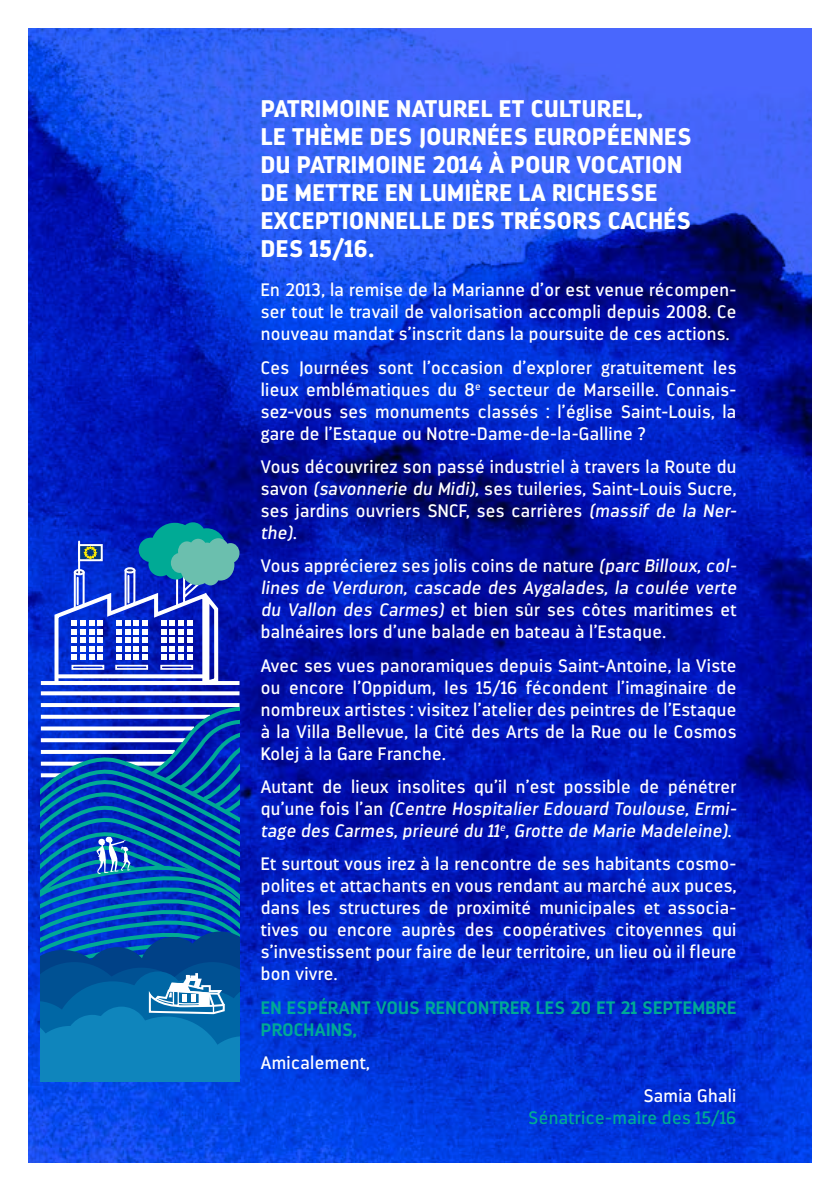
<style>
.page{position:relative;width:840px;height:1191px;background:#fff}
.page>*{position:absolute;margin:0;border:0;box-sizing:border-box;transform-origin:0 0}
.t1{font:900 24px/28px "Darwin";letter-spacing:.02em;color:#fff}
.t2{font:18px/22px "Darwin";letter-spacing:.02em;color:#fff;text-align:justify}
.t3{font:italic 18px/22px "Darwin";letter-spacing:.02em;color:#fff;text-align:justify}
.t4{font:700 18px/22px "Darwin";letter-spacing:.02em;color:#00aa95}
.t5{font:18px "Darwin";letter-spacing:.02em;color:#00aa95}
.s1{font-style:italic}
.s2{font-style:normal}
</style>
<div class="page">
<img style="left:28px;top:28px;width:783px;height:1134px">
<svg style="left:41px;top:691px;width:198px;height:4px"></svg>
<hr style="left:41px;top:681px;width:198px;height:4px;background:#fff">
<hr style="left:41px;top:703px;width:198px;height:4px;background:#f2f3fb">
<svg style="left:52px;top:522px;width:187px;height:165px"></svg>
<hr style="left:78px;top:541px;width:2px;height:33px;background:#fff">
<svg style="left:41px;top:704px;width:198px;height:377px;background:#1563b4"></svg>
<h1 class="t1" style="left:261px;top:95px;width:432px">PATRIMOINE NATUREL ET CULTUREL,<br>LE THÈME DES JOURNÉES EUROPÉENNES<br>DU PATRIMOINE 2014 À POUR VOCATION<br>DE METTRE EN LUMIÈRE LA RICHESSE<br>EXCEPTIONNELLE DES TRÉSORS CACHÉS<br>DES 15/16.</h1>
<p class="t2" style="left:261px;top:279px;width:477px">En 2013, la remise de la Marianne d’or est venue récompen&shy;ser tout le travail de valorisation accompli depuis 2008. Ce nouveau mandat s’inscrit dans la poursuite de ces actions.</p>
<p class="t2" style="left:260px;top:356px;width:477px">Ces Journées sont l’occasion d’explorer gratuitement les lieux emblématiques du 8<sup>e</sup> secteur de Marseille. Connais&shy;sez-vous ses monuments classés : l’église Saint-Louis, la gare de l’Estaque ou Notre-Dame-de-la-Galline ?</p>
<p class="t2" style="left:260px;top:456px;width:477px">Vous découvrirez son passé industriel à travers la Route du savon <span class="s1">(savonnerie du Midi),</span> ses tuileries, Saint-Louis Sucre, ses jardins ouvriers SNCF, ses carrières <span class="s1">(massif de la Ner&shy;the)</span>.</p>
<p class="t2" style="left:260px;top:555px;width:477px">Vous apprécierez ses jolis coins de nature <span class="s1">(parc Billoux, col&shy;lines de Verduron, cascade des Aygalades, la coulée verte du Vallon des Carmes)</span> et bien sûr ses côtes maritimes et balnéaires lors d’une balade en bateau à l’Estaque.</p>
<p class="t2" style="left:260px;top:654px;width:477px">Avec ses vues panoramiques depuis Saint-Antoine, la Viste ou encore l’Oppidum, les 15/16 fécondent l’imaginaire de nombreux artistes : visitez l’atelier des peintres de l’Estaque à la Villa Bellevue, la Cité des Arts de la Rue ou le Cosmos Kolej à la Gare Franche.</p>
<p class="t3" style="left:260px;top:775px;width:477px"><span class="s2">Autant de lieux insolites qu’il n’est possible de pénétrer qu’une fois l’an</span> (Centre Hospitalier Edouard Toulouse, Ermi&shy;tage des Carmes, prieuré du 11<sup>e</sup>, Grotte de Marie Madeleine)<span class="s2">.</span></p>
<p class="t2" style="left:261px;top:853px;width:477px">Et surtout vous irez à la rencontre de ses habitants cosmo&shy;polites et attachants en vous rendant au marché aux puces, dans les structures de proximité municipales et associa&shy;tives ou encore auprès des coopératives citoyennes qui s’investissent pour faire de leur territoire, un lieu où il fleure bon vivre.</p>
<p class="t4" style="left:261px;top:996px;width:475px">EN ESPÉRANT VOUS RENCONTRER LES 20 ET 21 SEPTEMBRE<br>PROCHAINS,</p>
<p class="t2" style="left:261px;top:1052px;width:110px">Amicalement,</p>
<p class="t2" style="left:643px;top:1085px;width:94px">Samia Ghali</p>
<p class="t5" style="left:528px;top:1107px;width:209px">Sénatrice-maire des 15/16</p>
</div>
